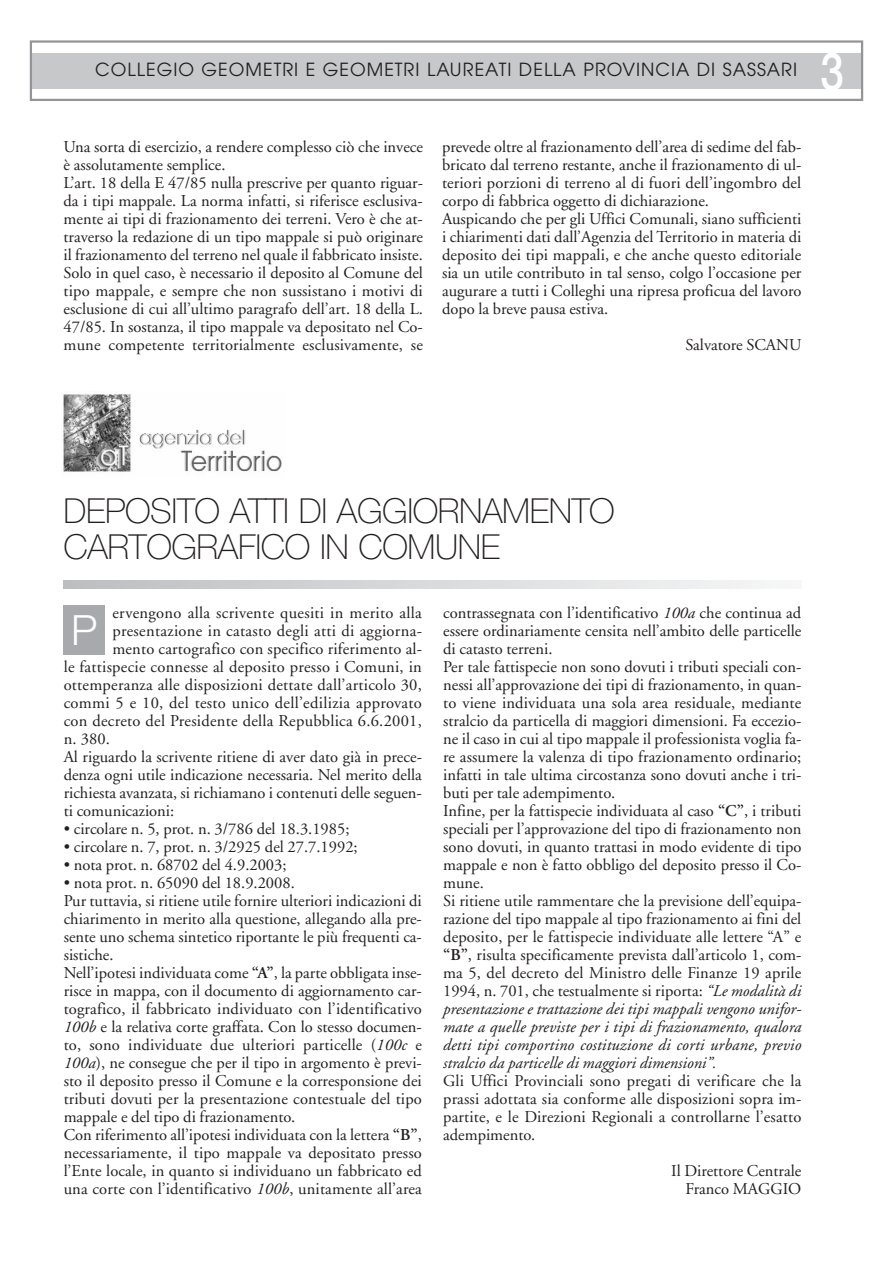
<style>
.page{position:relative;width:893px;height:1263px;background:#fff}
.page>*{position:absolute;margin:0;border:0;box-sizing:border-box;transform-origin:0 0}
.t1{font:500 52.5px "Helvetica Neue";color:#fff;scale:.8 1}
.t2{font:300 41.7px "Helvetica Neue";color:#fff}
.t3{font:100 34.5px/36px "Helvetica Neue";letter-spacing:-.01em;color:#231f20}
.t4{font:18px "Avant Garde";letter-spacing:.055em;color:#231f20}
.t5{font:16.5px/18px "Adobe Garamond";color:#231f20}
.t6{font:16.5px "Adobe Garamond";letter-spacing:.02em;color:#231f20}
.s1{font-weight:600}
.s2{font-style:italic}
</style>
<div class="page">
<div style="left:31px;top:53px;width:831px;height:36px;background:#c6c8ca"></div>
<div style="left:30px;top:40px;width:833px;height:61px;border:2px solid #939598"></div>
<div style="left:64px;top:606px;width:41px;height:49px;background:#a7a9ac"></div>
<svg style="left:64px;top:580px;width:707px;height:9px;background:#d8d9da"></svg>
<img style="left:63px;top:394px;width:219px;height:78px">
<p class="t4" style="left:95px;top:63px;width:703px">COLLEGIO GEOMETRI E GEOMETRI LAUREATI DELLA PROVINCIA DI SASSARI</p>
<p class="t5" style="left:64px;top:139px;width:361px">Una sorta di esercizio, a rendere complesso ciò che invece è assolutamente semplice.<br>L’art. 18 della E 47/85 nulla prescrive per quanto riguar&shy;da i tipi mappale. La norma infatti, si riferisce esclusiva&shy;mente ai tipi di frazionamento dei terreni. Vero è che at&shy;traverso la redazione di un tipo mappale si può originare il frazionamento del terreno nel quale il fabbricato insiste.<br>Solo in quel caso, è necessario il deposito al Comune del tipo mappale, e sempre che non sussistano i motivi di esclusione di cui all’ultimo paragrafo dell’art. 18 della L.<br>47/85. In sostanza, il tipo mappale va depositato nel Co&shy;mune competente territorialmente esclusivamente, se</p>
<p class="t5" style="left:442px;top:139px;width:361px">prevede oltre al frazionamento dell’area di sedime del fab&shy;bricato dal terreno restante, anche il frazionamento di ul&shy;teriori porzioni di terreno al di fuori dell’ingombro del corpo di fabbrica oggetto di dichiarazione.<br>Auspicando che per gli Uffici Comunali, siano sufficienti i chiarimenti dati dall’Agenzia del Territorio in materia di deposito dei tipi mappali, e che anche questo editoriale sia un utile contributo in tal senso, colgo l’occasione per augurare a tutti i Colleghi una ripresa proficua del lavoro dopo la breve pausa estiva.</p>
<p class="t5" style="left:685px;top:337px;width:117px">Salvatore SCANU</p>
<h1 class="t1" style="left:821px;top:52px;width:31px">3</h1>
<h3 class="t3" style="left:64px;top:496px;width:553px">DEPOSITO ATTI DI AGGIORNAMENTO<br>CARTOGRAFICO IN COMUNE</h3>
<p class="t6" style="left:112px;top:606px;width:311px">ervengono alla scrivente quesiti in merito alla</p>
<p class="t6" style="left:112px;top:624px;width:311px">presentazione in catasto degli atti di aggiorna-</p>
<p class="t5" style="left:112px;top:641px;width:311px">mento cartografico con specifico riferimento al-</p>
<p class="t5" style="left:64px;top:659px;width:360px">le fattispecie connesse al deposito presso i Comuni, in</p>
<p class="t5" style="left:64px;top:677px;width:360px">ottemperanza alle disposizioni dettate dall’articolo 30,</p>
<p class="t6" style="left:64px;top:696px;width:360px">commi 5 e 10, del testo unico dell’edilizia approvato</p>
<p class="t5" style="left:64px;top:713px;width:360px">con decreto del Presidente della Repubblica 6.6.2001,</p>
<p class="t5" style="left:64px;top:731px;width:48px">n. 380.</p>
<p class="t5" style="left:64px;top:749px;width:360px">Al riguardo la scrivente ritiene di aver dato già in prece-</p>
<p class="t5" style="left:64px;top:767px;width:360px">denza ogni utile indicazione necessaria. Nel merito della</p>
<p class="t5" style="left:64px;top:785px;width:360px">richiesta avanzata, si richiamano i contenuti delle seguen-</p>
<p class="t5" style="left:64px;top:803px;width:112px">ti comunicazioni:</p>
<p class="t5" style="left:64px;top:821px;width:287px">• circolare n. 5, prot. n. 3/786 del 18.3.1985;</p>
<p class="t5" style="left:64px;top:839px;width:296px">• circolare n. 7, prot. n. 3/2925 del 27.7.1992;</p>
<p class="t5" style="left:64px;top:857px;width:224px">• nota prot. n. 68702 del 4.9.2003;</p>
<p class="t5" style="left:64px;top:875px;width:360px">• nota prot. n. 65090 del 18.9.2008.<br>Pur tuttavia, si ritiene utile fornire ulteriori indicazioni di chiarimento in merito alla questione, allegando alla pre&shy;sente uno schema sintetico riportante le più frequenti ca&shy;sistiche.<br>Nell’ipotesi individuata come <span class="s1">“A”</span>, la parte obbligata inse&shy;risce in mappa, con il documento di aggiornamento car&shy;tografico, il fabbricato individuato con l’identificativo <span class="s2">100b</span> e la relativa corte graffata. Con lo stesso documen&shy;to, sono individuate due ulteriori particelle (<span class="s2">100c</span> e <span class="s2">100a</span>), ne consegue che per il tipo in argomento è previ&shy;sto il deposito presso il Comune e la corresponsione dei tributi dovuti per la presentazione contestuale del tipo mappale e del tipo di frazionamento.<br>Con riferimento all’ipotesi individuata con la lettera <span class="s1">“B”</span>, necessariamente, il tipo mappale va depositato presso l’Ente locale, in quanto si individuano un fabbricato ed una corte con l’identificativo <span class="s2">100b</span>, unitamente all’area</p>
<h2 class="t2" style="left:71px;top:615px;width:28px">P</h2>
<p class="t5" style="left:443px;top:605px;width:360px">contrassegnata con l’identificativo <span class="s2">100a</span> che continua ad essere ordinariamente censita nell’ambito delle particelle di catasto terreni.<br>Per tale fattispecie non sono dovuti i tributi speciali con&shy;nessi all’approvazione dei tipi di frazionamento, in quan&shy;to viene individuata una sola area residuale, mediante stralcio da particella di maggiori dimensioni. Fa eccezio&shy;ne il caso in cui al tipo mappale il professionista voglia fa&shy;re assumere la valenza di tipo frazionamento ordinario; infatti in tale ultima circostanza sono dovuti anche i tri&shy;buti per tale adempimento.<br>Infine, per la fattispecie individuata al caso <span class="s1">“C”</span>, i tributi speciali per l’approvazione del tipo di frazionamento non sono dovuti, in quanto trattasi in modo evidente di tipo mappale e non è fatto obbligo del deposito presso il Co&shy;mune.<br>Si ritiene utile rammentare che la previsione dell’equipa&shy;razione del tipo mappale al tipo frazionamento ai fini del deposito, per le fattispecie individuate alle lettere “A” e <span class="s1">“B”</span>, risulta specificamente prevista dall’articolo 1, com&shy;ma 5, del decreto del Ministro delle Finanze 19 aprile 1994, n. 701, che testualmente si riporta: <span class="s2">“Le modalità di presentazione e trattazione dei tipi mappali vengono unifor&shy;mate a quelle previste per i tipi di frazionamento, qualora detti tipi comportino costituzione di corti urbane, previo stralcio da particelle di maggiori dimensioni”.</span></p>
<p class="t5" style="left:443px;top:1073px;width:360px;text-align:justify">Gli Uffici Provinciali sono pregati di verificare che la prassi adottata sia conforme alle disposizioni sopra im&shy;partite, e le Direzioni Regionali a controllarne l’esatto adempimento.</p>
<p class="t5" style="left:671px;top:1163px;width:132px;text-align:right">Il Direttore Centrale<br>Franco MAGGIO</p>
</div>
